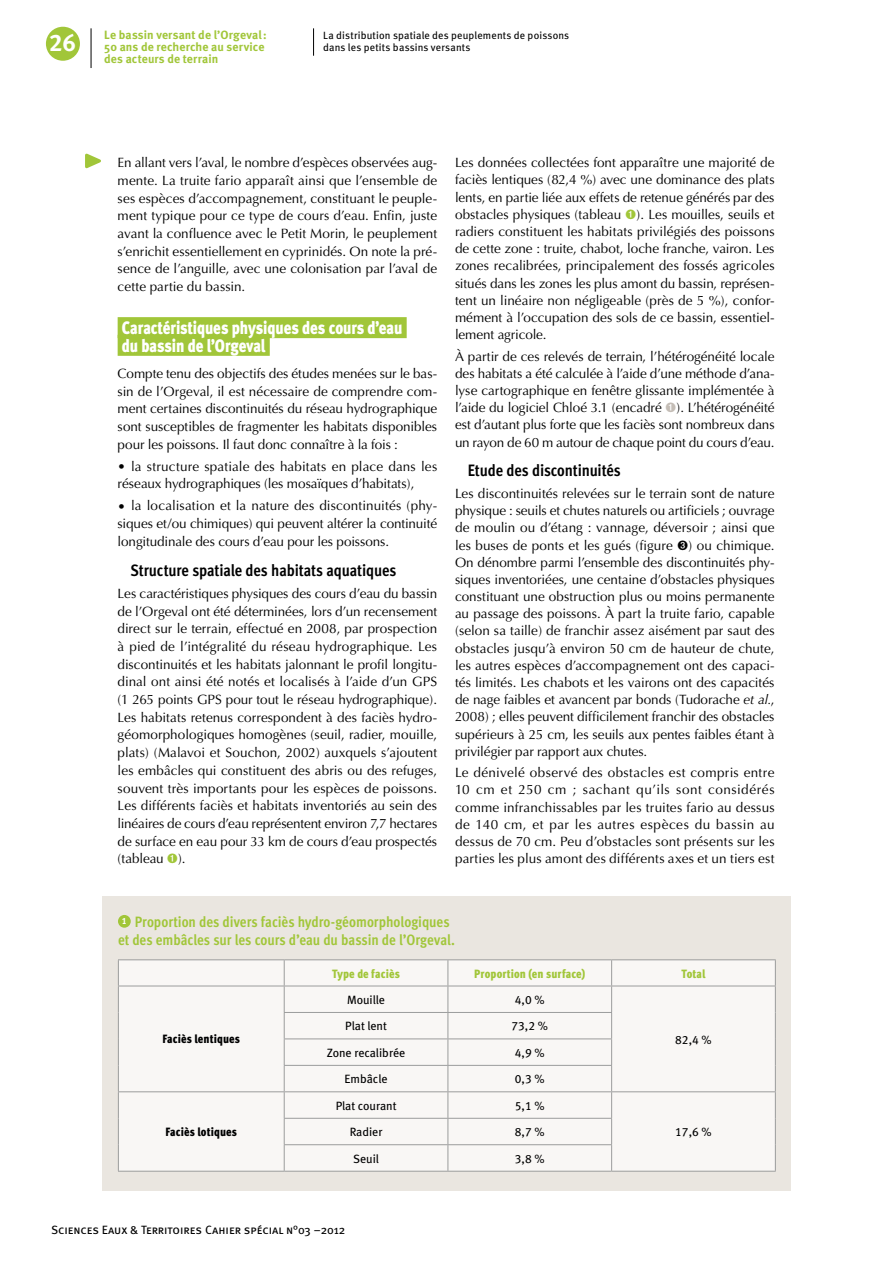
<style>
.page{position:relative;width:893px;height:1263px;background:#fff}
.page>*{position:absolute;margin:0;border:0;box-sizing:border-box;transform-origin:0 0}
.t1{font:24px "Meta Bold Caps Expert";color:#fff}
.Titre_1_orange{font:900 18px "Meta";letter-spacing:-.01em;color:#fff;scale:.82 1}
.Titre_2{font:700 16.5px "Meta Cond OT";letter-spacing:-.01em;color:#000}
.Tableau_titre{font:700 15px/18px "Meta Cond OT";color:#a1c639}
.Texte_courant_L2{font:13.5px/17.2px "Optima";letter-spacing:-.005em;color:#000;text-align:justify}
.Texte_puce{font:13.5px/17.7px "Optima";color:#000}
.Tableau_corps_centré{font:12px "Meta Book LF";color:#000}
.t2{font:700 12px/12px "Meta";letter-spacing:.01em;color:#a1c639}
.t3{font:12px "Meta Book Caps";color:#000}
.Tableau_tête{font:900 12px "Meta Cond OT";letter-spacing:.005em;color:#a1c639}
.Tableau_tête-2{font:900 12px "Meta Cond OT";letter-spacing:.005em;color:#000}
.TC_noir_page_G{font:10.5px/12px "Meta Book LF";letter-spacing:.015em;color:#000}
.t4{font:9px "Meta Bold LF Caps";color:#fff}
.s1{color:#a1c639}
.s2{color:#c4bdb6}
.s3{font-style:italic}
</style>
<div class="page">
<svg style="left:313px;top:28px;width:1px;height:28px"></svg>
<div style="left:102px;top:896px;width:689px;height:295px;background:#eae6e0"></div>
<div style="left:118px;top:317px;width:289px;height:21px;background:#a1c639"></div>
<div style="left:118px;top:335px;width:152px;height:21px;background:#a1c639"></div>
<div style="left:118px;top:915px;width:13px;height:13px;background:#a1c639;border-radius:50%"></div>
<div style="left:119px;top:960px;width:656px;height:211px;background:#f9f7f5"></div>
<hr style="left:118px;top:959px;width:166px;height:1px;background:#9b9c9c">
<hr style="left:284px;top:959px;width:164px;height:1px;background:#9b9c9c">
<hr style="left:448px;top:959px;width:164px;height:1px;background:#9b9c9c">
<hr style="left:612px;top:959px;width:164px;height:1px;background:#9b9c9c">
<hr style="left:118px;top:986px;width:166px;height:1px;background:#9b9c9c">
<hr style="left:284px;top:986px;width:164px;height:1px;background:#9b9c9c">
<hr style="left:448px;top:986px;width:164px;height:1px;background:#9b9c9c">
<hr style="left:612px;top:986px;width:164px;height:1px;background:#9b9c9c">
<hr style="left:284px;top:1012px;width:164px;height:1px;background:#9b9c9c">
<hr style="left:448px;top:1012px;width:164px;height:1px;background:#9b9c9c">
<hr style="left:284px;top:1038px;width:164px;height:1px;background:#9b9c9c">
<hr style="left:448px;top:1038px;width:164px;height:1px;background:#9b9c9c">
<hr style="left:284px;top:1065px;width:164px;height:1px;background:#9b9c9c">
<hr style="left:448px;top:1065px;width:164px;height:1px;background:#9b9c9c">
<hr style="left:118px;top:1091px;width:166px;height:1px;background:#9b9c9c">
<svg style="left:118px;top:960px;width:1px;height:211px"></svg>
<hr style="left:118px;top:1171px;width:166px;height:1px;background:#9b9c9c">
<hr style="left:284px;top:1091px;width:164px;height:1px;background:#9b9c9c">
<hr style="left:448px;top:1091px;width:164px;height:1px;background:#9b9c9c">
<hr style="left:612px;top:1091px;width:164px;height:1px;background:#9b9c9c">
<svg style="left:775px;top:960px;width:1px;height:211px"></svg>
<hr style="left:612px;top:1171px;width:164px;height:1px;background:#9b9c9c">
<hr style="left:284px;top:1118px;width:164px;height:1px;background:#9b9c9c">
<hr style="left:448px;top:1118px;width:164px;height:1px;background:#9b9c9c">
<hr style="left:284px;top:1144px;width:164px;height:1px;background:#9b9c9c">
<svg style="left:284px;top:960px;width:1px;height:211px"></svg>
<hr style="left:448px;top:1144px;width:164px;height:1px;background:#9b9c9c">
<svg style="left:448px;top:960px;width:1px;height:211px"></svg>
<svg style="left:611px;top:960px;width:1px;height:211px"></svg>
<hr style="left:284px;top:1171px;width:164px;height:1px;background:#9b9c9c">
<hr style="left:448px;top:1171px;width:164px;height:1px;background:#9b9c9c">
<svg style="left:85px;top:153px;width:16px;height:16px"></svg>
<div style="left:46px;top:27px;width:34px;height:34px;background:#a1c639;border-radius:50%"></div>
<hr style="left:91px;top:28px;width:1px;height:40px;background:#000">
<h1 class="t1" style="left:49px;top:28px;width:28px">26</h1>
<p class="t2" style="left:104px;top:29px;width:164px">Le bassin versant de l’Orgeval:<br>50 ans de recherche au service des acteurs de terrain</p>
<p class="TC_noir_page_G" style="left:323px;top:29px;width:248px">La distribution spatiale des peuplements de poissons dans les petits bassins versants</p>
<p class="Texte_courant_L2" style="left:118px;top:154px;width:321px;line-height:17.7px">En allant vers l’aval, le nombre d’espèces observées aug&shy;mente. La truite fario apparaît ainsi que l’ensemble de ses espèces d’accompagnement, constituant le peuple&shy;ment typique pour ce type de cours d’eau. Enfin, juste avant la confluence avec le Petit Morin, le peuplement s’enrichit essentiellement en cyprinidés. On note la pré&shy;sence de l’anguille, avec une colonisation par l’aval de cette partie du bassin.</p>
<p class="Titre_1_orange" style="left:122px;top:317px;width:343px">Caractéristiques physiques des cours d’eau</p>
<p class="Titre_1_orange" style="left:122px;top:335px;width:177px">du bassin de l’Orgeval</p>
<p class="Texte_courant_L2" style="left:118px;top:365px;width:321px;line-height:17.7px">Compte tenu des objectifs des études menées sur le bas&shy;sin de l’Orgeval, il est nécessaire de comprendre com&shy;ment certaines discontinuités du réseau hydrographique sont susceptibles de fragmenter les habitats disponibles pour les poissons. Il faut donc connaître à la fois :</p>
<p class="Texte_puce" style="left:118px;top:457px;width:321px">• la structure spatiale des habitats en place dans les réseaux hydrographiques (les mosaïques d’habitats),</p>
<p class="Texte_puce" style="left:118px;top:497px;width:321px;text-align:justify">• la localisation et la nature des discontinuités (phy&shy;siques et/ou chimiques) qui peuvent altérer la continuité longitudinale des cours d’eau pour les poissons.</p>
<p class="Titre_2" style="left:130px;top:560px;width:267px">Structure spatiale des habitats aquatiques</p>
<p class="Texte_courant_L2" style="left:118px;top:585px;width:321px;line-height:17.7px">Les caractéristiques physiques des cours d’eau du bassin de l’Orgeval ont été déterminées, lors d’un recensement direct sur le terrain, effectué en 2008, par prospection à pied de l’intégralité du réseau hydrographique. Les discontinuités et les habitats jalonnant le profil longitu&shy;dinal ont ainsi été notés et localisés à l’aide d’un GPS (1 265 points GPS pour tout le réseau hydrographique).<br>Les habitats retenus correspondent à des faciès hydro&shy;géomorphologiques homogènes (seuil, radier, mouille, plats) (Malavoi et Souchon, 2002) auxquels s’ajoutent les embâcles qui constituent des abris ou des refuges, souvent très importants pour les espèces de poissons.<br>Les différents faciès et habitats inventoriés au sein des linéaires de cours d’eau représentent environ 7,7 hectares de surface en eau pour 33 km de cours d’eau prospectés (tableau <span class="s1">➊</span>).</p>
<p class="Texte_courant_L2" style="left:455px;top:154px;width:321px">Les données collectées font apparaître une majorité de faciès lentiques (82,4 %) avec une dominance des plats lents, en partie liée aux effets de retenue générés par des obstacles physiques (tableau <span class="s1">➊</span>). Les mouilles, seuils et radiers constituent les habitats privilégiés des poissons de cette zone : truite, chabot, loche franche, vairon. Les zones recalibrées, principalement des fossés agricoles situés dans les zones les plus amont du bassin, représen&shy;tent un linéaire non négligeable (près de 5 %), confor&shy;mément à l’occupation des sols de ce bassin, essentiel&shy;lement agricole.</p>
<p class="Texte_courant_L2" style="left:455px;top:348px;width:321px">À partir de ces relevés de terrain, l’hétérogénéité locale des habitats a été calculée à l’aide d’une méthode d’ana&shy;lyse cartographique en fenêtre glissante implémentée à l’aide du logiciel Chloé 3.1 (encadré <span class="s2">➊</span>). L’hétérogénéité est d’autant plus forte que les faciès sont nombreux dans un rayon de 60 m autour de chaque point du cours d’eau.</p>
<p class="Titre_2" style="left:468px;top:460px;width:155px">Etude des discontinuités</p>
<p class="Texte_courant_L2" style="left:455px;top:485px;width:321px">Les discontinuités relevées sur le terrain sont de nature physique : seuils et chutes naturels ou artificiels ; ouvrage de moulin ou d’étang : vannage, déversoir ; ainsi que les buses de ponts et les gués (figure ➌) ou chimique.<br>On dénombre parmi l’ensemble des discontinuités phy&shy;siques inventoriées, une centaine d’obstacles physiques constituant une obstruction plus ou moins permanente au passage des poissons. À part la truite fario, capable (selon sa taille) de franchir assez aisément par saut des obstacles jusqu’à environ 50 cm de hauteur de chute, les autres espèces d’accompagnement ont des capaci&shy;tés limités. Les chabots et les vairons ont des capacités de nage faibles et avancent par bonds (Tudorache <span class="s3">et al.</span>, 2008) ; elles peuvent difficilement franchir des obstacles supérieurs à 25 cm, les seuils aux pentes faibles étant à privilégier par rapport aux chutes.</p>
<p class="Texte_courant_L2" style="left:455px;top:764px;width:321px">Le dénivelé observé des obstacles est compris entre 10 cm et 250 cm ; sachant qu’ils sont considérés comme infranchissables par les truites fario au dessus de 140 cm, et par les autres espèces du bassin au dessus de 70 cm. Peu d’obstacles sont présents sur les parties les plus amont des différents axes et un tiers est</p>
<p class="Tableau_titre" style="left:118px;top:913px;width:339px;text-indent:17px">Proportion des divers faciès hydro-géomorphologiques et des embâcles sur les cours d’eau du bassin de l’Orgeval.</p>
<p class="Tableau_tête" style="left:332px;top:965px;width:69px">Type de faciès</p>
<p class="Tableau_tête" style="left:474px;top:965px;width:112px">Proportion (en surface)</p>
<p class="Tableau_tête" style="left:682px;top:965px;width:25px">Total</p>
<p class="t4" style="left:122px;top:915px;width:7px">1</p>
<p class="Tableau_tête-2" style="left:162px;top:1031px;width:79px">Faciès lentiques</p>
<p class="Tableau_tête-2" style="left:165px;top:1124px;width:73px">Faciès lotiques</p>
<p class="Tableau_corps_centré" style="left:347px;top:993px;width:39px">Mouille</p>
<p class="Tableau_corps_centré" style="left:515px;top:993px;width:31px">4,0 %</p>
<p class="Tableau_corps_centré" style="left:345px;top:1019px;width:43px">Plat lent</p>
<p class="Tableau_corps_centré" style="left:511px;top:1019px;width:38px">73,2 %</p>
<p class="Tableau_corps_centré" style="left:327px;top:1046px;width:80px">Zone recalibrée</p>
<p class="Tableau_corps_centré" style="left:515px;top:1046px;width:31px">4,9 %</p>
<p class="Tableau_corps_centré" style="left:345px;top:1072px;width:44px">Embâcle</p>
<p class="Tableau_corps_centré" style="left:515px;top:1072px;width:31px">0,3 %</p>
<p class="Tableau_corps_centré" style="left:675px;top:1032px;width:38px">82,4 %</p>
<p class="Tableau_corps_centré" style="left:336px;top:1098px;width:62px">Plat courant</p>
<p class="Tableau_corps_centré" style="left:515px;top:1098px;width:31px">5,1 %</p>
<p class="Tableau_corps_centré" style="left:350px;top:1125px;width:34px">Radier</p>
<p class="Tableau_corps_centré" style="left:515px;top:1125px;width:31px">8,7 %</p>
<p class="Tableau_corps_centré" style="left:675px;top:1125px;width:38px">17,6 %</p>
<p class="Tableau_corps_centré" style="left:353px;top:1151px;width:27px">Seuil</p>
<p class="Tableau_corps_centré" style="left:515px;top:1151px;width:31px">3,8 %</p>
<p class="t3" style="left:51px;top:1223px;width:296px">Sciences Eaux &amp; Territoires Cahier spécial n°03 –2012</p>
</div>
